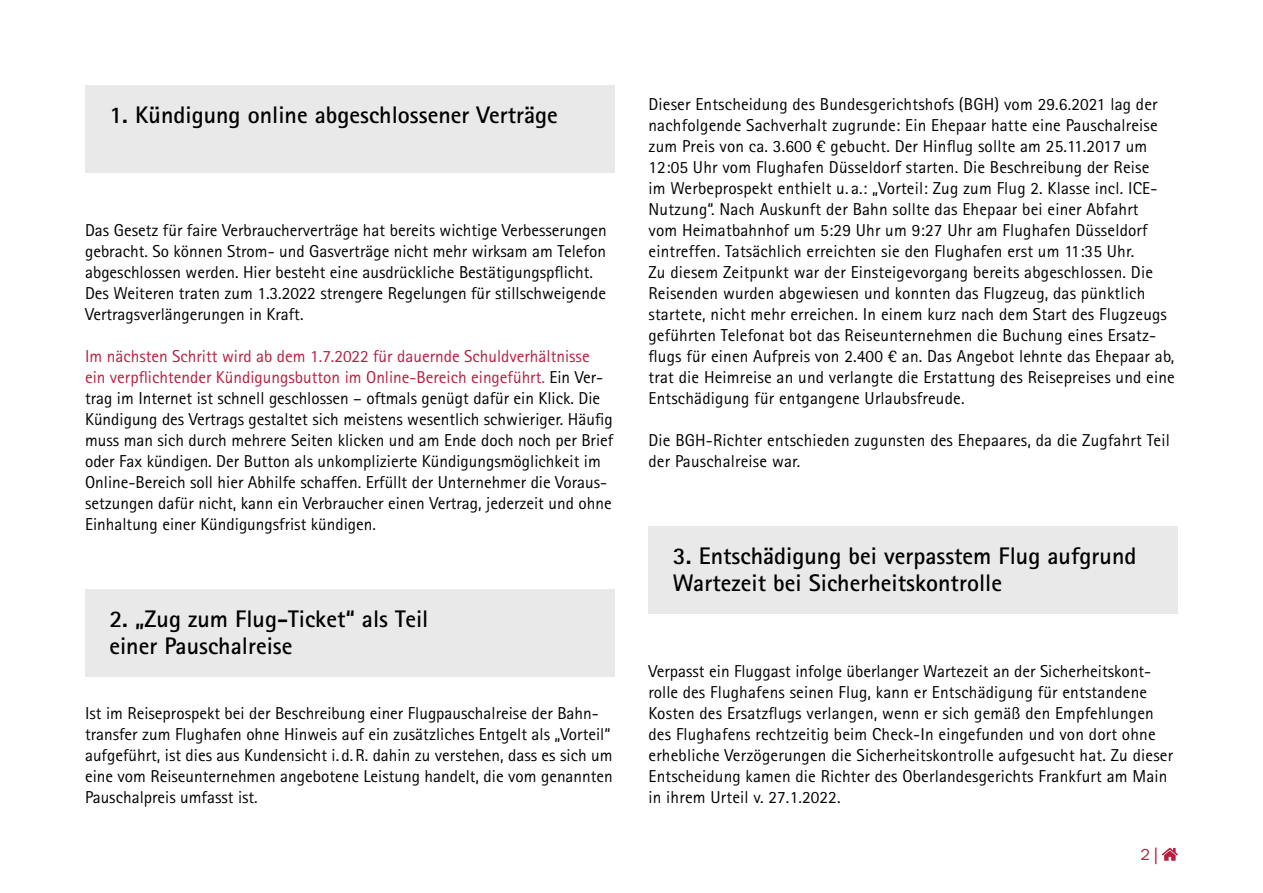
<style>
.page{position:relative;width:1263px;height:893px;background:#fff}
.page>*{position:absolute;margin:0;border:0;box-sizing:border-box;transform-origin:0 0}
.t1{font:700 24px/27px "Rotis Sans Serif Std";color:#000}
.t2{font:17.25px/21px "Rotis Sans Serif Std";letter-spacing:.01em;color:#000}
.t3{font:16.5px "Franklin Gothic Itc T";color:#b71e3f}
.s1{color:#b71e3f}
.s2{font-family:"News Gothic Std"}
</style>
<div class="page">
<svg style="left:1162px;top:848px;width:16px;height:13px"></svg>
<div style="left:85px;top:85px;width:529px;height:88px;background:#e9e9e9"></div>
<div style="left:85px;top:589px;width:529px;height:88px;background:#e9e9e9"></div>
<div style="left:648px;top:526px;width:530px;height:88px;background:#e9e9e9"></div>
<h1 class="t1" style="left:109px;top:101px;width:450px">1. Kündigung online abgeschlossener Verträge</h1>
<p class="t2" style="left:85px;top:219px;width:523px">Das Gesetz für faire Verbraucherverträge hat bereits wichtige Verbesserungen gebracht. So können Strom- und Gasverträge nicht mehr wirksam am Telefon abgeschlossen werden. Hier besteht eine ausdrückliche Bestätigungspflicht.<br>Des Weiteren traten zum 1.3.2022 strengere Regelungen für stillschweigende Vertragsverlängerungen in Kraft.</p>
<p class="t2" style="left:85px;top:345px;width:530px"><span class="s1">Im nächsten Schritt wird ab dem 1.7.2022 für dauernde Schuldverhältnisse ein verpflichtender Kündigungsbutton im Online-Bereich eingeführt.</span> Ein Ver&shy;trag im Internet ist schnell geschlossen – oftmals genügt dafür ein Klick. Die Kündigung des Vertrags gestaltet sich meistens wesentlich schwieriger. Häufig muss man sich durch mehrere Seiten klicken und am Ende doch noch per Brief oder Fax kündigen. Der Button als unkomplizierte Kündigungsmöglichkeit im Online-Bereich soll hier Abhilfe schaffen. Erfüllt der Unternehmer die Voraus&shy;setzungen dafür nicht, kann ein Verbraucher einen Vertrag, jederzeit und ohne Einhaltung einer Kündigungsfrist kündigen.</p>
<h1 class="t1" style="left:109px;top:605px;width:321px">2. „Zug zum Flug-Ticket“ als Teil einer Pauschalreise</h1>
<p class="t2" style="left:85px;top:702px;width:529px">Ist im Reiseprospekt bei der Beschreibung einer Flugpauschalreise der Bahn&shy;transfer zum Flughafen ohne Hinweis auf ein zusätzliches Entgelt als „Vorteil“ aufgeführt, ist dies aus Kundensicht i. d.R. dahin zu verstehen, dass es sich um eine vom Reiseunternehmen angebotene Leistung handelt, die vom genannten Pauschalpreis umfasst ist.</p>
<p class="t2" style="left:648px;top:93px;width:528px">Dieser Entscheidung des Bundesgerichtshofs (BGH) vom 29.6.2021 lag der nachfolgende Sachverhalt zugrunde: Ein Ehepaar hatte eine Pauschalreise zum Preis von ca. 3.600 € gebucht. Der Hinflug sollte am 25.11.2017 um 12:05 Uhr vom Flughafen Düsseldorf starten. Die Beschreibung der Reise<br>im Werbeprospekt enthielt u. a.: „Vorteil: Zug zum Flug 2. Klasse incl. ICE-Nutzung“. Nach Auskunft der Bahn sollte das Ehepaar bei einer Abfahrt<br>vom Heimatbahnhof um 5:29 Uhr um 9:27 Uhr am Flughafen Düsseldorf eintreffen. Tatsächlich erreichten sie den Flughafen erst um 11:35 Uhr.<br>Zu diesem Zeitpunkt war der Einsteigevorgang bereits abgeschlossen. Die Reisenden wurden abgewiesen und konnten das Flugzeug, das pünktlich startete, nicht mehr erreichen. In einem kurz nach dem Start des Flugzeugs geführten Telefonat bot das Reiseunternehmen die Buchung eines Ersatz&shy;flugs für einen Aufpreis von 2.400 € an. Das Angebot lehnte das Ehepaar ab, trat die Heimreise an und verlangte die Erstattung des Reisepreises und eine Entschädigung für entgangene Urlaubsfreude.</p>
<p class="t2" style="left:648px;top:429px;width:523px">Die BGH-Richter entschieden zugunsten des Ehepaares, da die Zugfahrt Teil der Pauschalreise war.</p>
<h1 class="t1" style="left:673px;top:542px;width:465px">3. Entschädigung bei verpasstem Flug aufgrund<br>Wartezeit bei Sicherheitskontrolle</h1>
<p class="t2" style="left:648px;top:660px;width:526px">Verpasst ein Fluggast infolge überlanger Wartezeit an der Sicherheitskont&shy;rolle des Flughafens seinen Flug, kann er Entschädigung für entstandene Kosten des Ersatzflugs verlangen, wenn er sich gemäß den Empfehlungen des Flughafens rechtzeitig beim Check-In eingefunden und von dort ohne erhebliche Verzögerungen die Sicherheitskontrolle aufgesucht hat. Zu dieser Entscheidung kamen die Richter des Oberlandesgerichts Frankfurt am Main in ihrem Urteil v. 27.1.2022.</p>
<p class="t3" style="left:1140px;top:845px;width:19px">2 <span class="s2">|</span></p>
</div>
